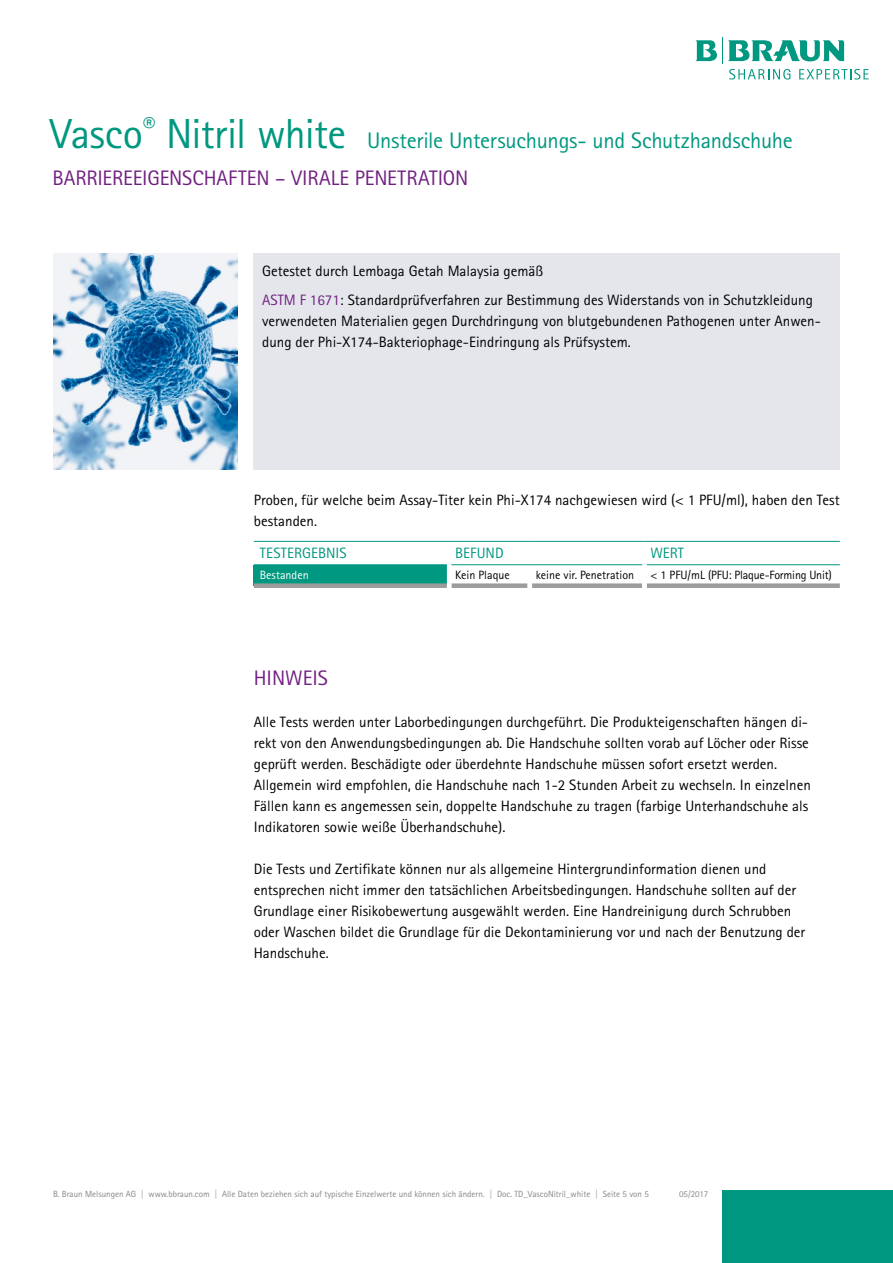
<style>
.page{position:relative;width:893px;height:1263px;background:#fff}
.page>*{position:absolute;margin:0;border:0;box-sizing:border-box;transform-origin:0 0}
.t1{font:22.5px "Rotis Sans Serif Pro";letter-spacing:-.01em;color:#009880}
.t2{font:21px "Rotis Sans Serif Pro";color:#712081}
.t3{font:15px/21px "Rotis Sans Serif Pro";color:#000}
.t4{font:15px "Rotis Sans Serif W1 G";color:#009880}
.t5{font:12px "Rotis Sans Serif W1 G";letter-spacing:-.005em;color:#000}
.t6{font:12px "Rotis Sans Serif W1 G";color:#fff}
.t7{font:9px "Rotis Sans Serif Pro";color:#868786}
.s1{font-size:42px}
.s2{color:#712081}
</style>
<div class="page">
<div style="left:722px;top:1191px;width:171px;height:72px;background:#009880"></div>
<svg style="left:695px;top:37px;width:174px;height:43px"></svg>
<div style="left:254px;top:253px;width:586px;height:217px;background:#e4e6ec"></div>
<svg style="left:53px;top:253px;width:184px;height:217px"></svg>
<div style="left:254px;top:565px;width:195px;height:21px;background:#009880"></div>
<hr style="left:254px;top:564px;width:193px;height:1px;background:#009880">
<hr style="left:647px;top:564px;width:193px;height:1px;background:#009880">
<div style="left:254px;top:583px;width:193px;height:5px;background:#9c9c9d"></div>
<div style="left:647px;top:583px;width:193px;height:5px;background:#9c9c9d"></div>
<div style="left:451px;top:583px;width:77px;height:5px;background:#9c9c9d"></div>
<div style="left:532px;top:583px;width:110px;height:5px;background:#9c9c9d"></div>
<hr style="left:447px;top:565px;width:4px;height:23px;background:#fff">
<hr style="left:451px;top:564px;width:79px;height:1px;background:#009880">
<hr style="left:530px;top:564px;width:112px;height:1px;background:#009880">
<hr style="left:254px;top:541px;width:195px;height:1px;background:#009880">
<hr style="left:449px;top:541px;width:81px;height:1px;background:#009880">
<hr style="left:530px;top:541px;width:114px;height:1px;background:#009880">
<hr style="left:644px;top:541px;width:196px;height:1px;background:#009880">
<h1 class="t1" style="left:50px;top:127px;width:744px"><span class="s1">Vasco</span><sup>®</sup> <span class="s1">Nitril white</span> Unsterile Untersuchungs- und Schutzhandschuhe</h1>
<h2 class="t2" style="left:52px;top:165px;width:103px">Barriereeigensc</h2>
<h2 class="t2" style="left:204px;top:165px;width:46px">haften</h2>
<h2 class="t2" style="left:275px;top:165px;width:99px">– Virale Penet</h2>
<h2 class="t2" style="left:406px;top:165px;width:43px">ration</h2>
<p class="t3" style="left:262px;top:256px;width:552px;line-height:29.5px">Getestet durch Lembaga Getah Malaysia gemäß<br><span class="s2">ASTM F 1671</span>: Standardprüfverfahren zur Bestimmung des Widerstands von in Schutzkleidung</p>
<p class="t3" style="left:262px;top:311px;width:560px">verwendeten Materialien gegen Durchdringung von blutgebundenen Pathogenen unter Anwen&shy;dung der Phi-X174-Bakteriophage-Eindringung als Prüfsystem.</p>
<p class="t3" style="left:254px;top:489px;width:587px">Proben, für welche beim Assay-Titer kein Phi-X174 nachgewiesen wird (&lt; 1 PFU/ml), haben den Test bestanden.</p>
<p class="t4" style="left:260px;top:544px;width:88px">Testergebnis</p>
<p class="t4" style="left:455px;top:544px;width:50px">befund</p>
<p class="t4" style="left:650px;top:544px;width:35px">wert</p>
<p class="t6" style="left:260px;top:568px;width:50px">Bestanden</p>
<p class="t5" style="left:455px;top:568px;width:56px">Kein Plaque</p>
<p class="t5" style="left:536px;top:568px;width:100px">keine vir. Penetration</p>
<p class="t5" style="left:650px;top:568px;width:183px">&lt; 1 PFU/mL (PFU : Plaque-Forming U nit)</p>
<h2 class="t2" style="left:254px;top:666px;width:73px">hinweis</h2>
<p class="t3" style="left:254px;top:712px;width:559px">Alle Tests werden unter Laborbedingungen durchgeführt. Die Produkteigenschaften hängen di&shy;rekt von den Anwendungsbedingungen ab. Die Handschuhe sollten vorab auf Löcher oder Risse geprüft werden. Beschädigte oder überdehnte Handschuhe müssen sofort ersetzt werden.<br>Allgemein wird empfohlen, die Handschuhe nach 1-2 Stunden Arbeit zu wechseln. I n einzelnen Fällen kann es angemessen sein, doppelte Handschuhe zu tragen (farbige Unterhandschuhe als I ndikatoren sowie weiße Überhandschuhe).</p>
<p class="t3" style="left:254px;top:859px;width:553px">Die Tests und Zertifikate können nur als allgemeine H intergrundinformation dienen und entsprechen nicht immer den tatsächlichen Arbeitsbedingungen. Handschuhe sollten auf der Grundlage einer Risikobewertung ausgewählt werden. Eine Handreinigung durch Schrubben oder Waschen bildet die Grundlage für die Dekontaminierung vor und nach der Benutzung der Handschuhe.</p>
<p class="t7" style="left:53px;top:1188px;width:597px">B. Braun Melsungen AG | www.bbraun.com | Alle Daten beziehen sich auf typische Einzelwerte und können sich ändern. | Doc. TD_VascoNitril_white | Seite 5 von 5</p>
<p class="t7" style="left:679px;top:1188px;width:31px">05/2017</p>
</div>
